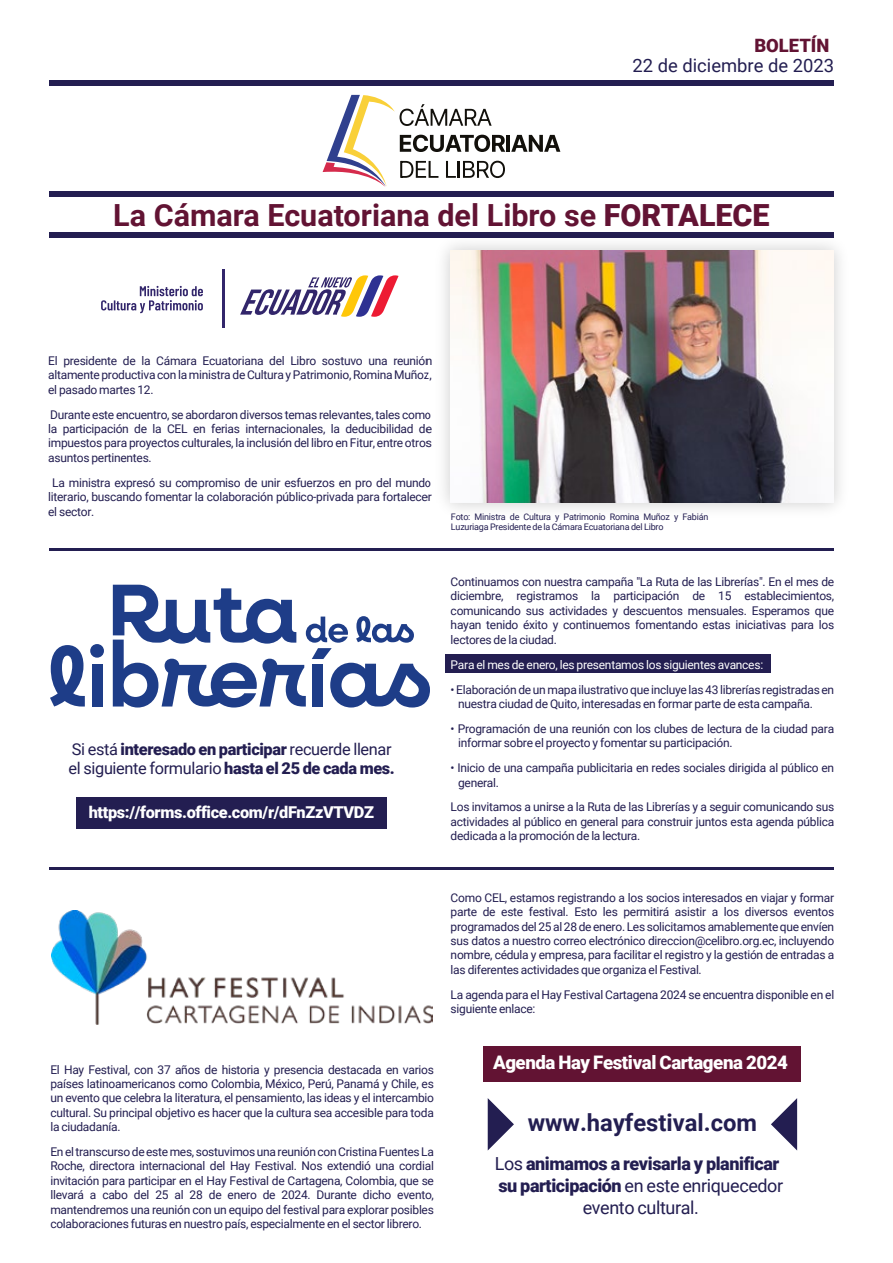
<style>
.page{position:relative;width:893px;height:1263px;background:#fff}
.page>*{position:absolute;margin:0;border:0;box-sizing:border-box;transform-origin:0 0}
.t1{font:700 30.45px "Roboto";color:#621333}
.t2{font:700 23.7px "Roboto";color:#231e51}
.t3{font:900 18.6px "Roboto";letter-spacing:-.02em;color:#fff}
.t4{font:18.45px "Roboto";color:#231e51}
.t5{font:900 18.45px "Roboto";color:#621333}
.t6{font:900 18px/21.6px "Roboto";letter-spacing:-.02em;color:#231e51;text-align:center}
.t7{font:16.35px/19.6px "Roboto";letter-spacing:-.02em;color:#231e51}
.t8{font:900 16.35px "Roboto";letter-spacing:-.02em;color:#fff}
.t9{font:12px/14.4px "Roboto";letter-spacing:-.02em;color:#231e51;text-align:justify}
.t10{font:12px "Roboto";letter-spacing:-.02em;color:#fff}
.t11{font:9px/10.8px "Roboto";letter-spacing:-.02em;color:#231e51}
.s1{font-weight:900}
.s2{font-weight:400}
</style>
<div class="page">
<div style="left:49px;top:80px;width:785px;height:6px;background:#231e51"></div>
<div style="left:49px;top:232px;width:785px;height:6px;background:#231e51"></div>
<hr style="left:49px;top:548px;width:785px;height:3px;background:#231e51">
<hr style="left:49px;top:867px;width:785px;height:3px;background:#231e51">
<div style="left:49px;top:191px;width:785px;height:5px;background:#231e51"></div>
<hr style="left:506px;top:135px;width:4px;height:17px;background:#12100b">
<svg style="left:511px;top:135px;width:49px;height:17px"></svg>
<svg style="left:323px;top:95px;width:182px;height:92px"></svg>
<svg style="left:50px;top:645px;width:35px;height:61px"></svg>
<div style="left:92px;top:664px;width:11px;height:42px;background:#1e3d88"></div>
<div style="left:90px;top:644px;width:14px;height:14px;background:#1e3d88;border-radius:50%"></div>
<svg style="left:113px;top:585px;width:317px;height:122px"></svg>
<img style="left:444px;top:244px;width:396px;height:265px">
<img style="left:451px;top:250px;width:383px;height:252px">
<hr style="left:222px;top:269px;width:2px;height:59px;background:#32266b">
<svg style="left:240px;top:275px;width:159px;height:42px"></svg>
<svg style="left:101px;top:286px;width:102px;height:27px"></svg>
<div style="left:445px;top:655px;width:326px;height:18px;background:#231e51"></div>
<div style="left:76px;top:797px;width:311px;height:32px;background:#231e51"></div>
<img style="left:51px;top:910px;width:382px;height:114px">
<div style="left:483px;top:1046px;width:318px;height:35px;background:#621333"></div>
<svg style="left:771px;top:1098px;width:26px;height:52px"></svg>
<svg style="left:488px;top:1098px;width:26px;height:52px"></svg>
<h3 class="t5" style="left:754px;top:33px;width:76px">BOLETÍN</h3>
<h3 class="t4" style="left:633px;top:52px;width:203px">22 de diciembre de 2023</h3>
<h1 class="t1" style="left:113px;top:194px;width:658px">La Cámara Ecuatoriana del Libro se <span class="s1">FORTALECE</span></h1>
<p class="t9" style="left:48px;top:353px;width:385px">El presidente de la Cámara Ecuatoriana del Libro sostuvo una reunión altamente productiva con la ministra de Cultura y Patrimonio, Romina Muñoz, el pasado martes 12.</p>
<p class="t9" style="left:48px;top:407px;width:385px">Durante este encuentro, se abordaron diversos temas relevantes, tales como la participación de la CEL en ferias internacionales, la deducibilidad de impuestos para proyectos culturales, la inclusión del libro en Fitur, entre otros asuntos pertinentes.</p>
<p class="t9" style="left:48px;top:475px;width:385px;text-indent:4px">La ministra expresó su compromiso de unir esfuerzos en pro del mundo literario, buscando fomentar la colaboración público-privada para fortalecer el sector.</p>
<h3 class="t7" style="left:69px;top:738px;width:328px">Si está <span class="s1">interesado en participar</span> recuerde llenar el siguiente formulario <span class="s1">hasta el 25 de cada mes.</span></h3>
<h3 class="t8" style="left:89px;top:801px;width:287px">https://forms.office.com/r/dFnZzVTVDZ</h3>
<p class="t11" style="left:451px;top:511px;width:259px">Foto: Ministra de Cultura y Patrimonio Romina Muñoz y Fabián<br>Luzuriaga Presidente de la Cámara Ecuatoriana del Libro</p>
<p class="t9" style="left:451px;top:574px;width:385px">Continuamos con nuestra campaña "La Ruta de las Librerías". En el mes de diciembre, registramos la participación de 15 establecimientos, comunicando sus actividades y descuentos mensuales. Esperamos que hayan tenido éxito y continuemos fomentando estas iniciativas para los lectores de la ciudad.</p>
<p class="t10" style="left:451px;top:656px;width:314px">Para el mes de enero, les presentamos los siguientes avances:</p>
<p class="t9" style="left:458px;top:682px;width:378px;text-indent:-8px">• Elaboración de un mapa ilustrativo que incluye las 43 librerías registradas en nuestra ciudad de Quito, interesadas en formar parte de esta campaña.</p>
<p class="t9" style="left:458px;top:721px;width:378px;text-indent:-8px">• Programación de una reunión con los clubes de lectura de la ciudad para informar sobre el proyecto y fomentar su participación.</p>
<p class="t9" style="left:458px;top:760px;width:378px;text-indent:-8px">• Inicio de una campaña publicitaria en redes sociales dirigida al público en general.</p>
<p class="t9" style="left:451px;top:799px;width:385px">Los invitamos a unirse a la Ruta de las Librerías y a seguir comunicando sus actividades al público en general para construir juntos esta agenda pública dedicada a la promoción de la lectura.</p>
<p class="t9" style="left:50px;top:1062px;width:385px">El Hay Festival, con 37 años de historia y presencia destacada en varios países latinoamericanos como Colombia, México, Perú, Panamá y Chile, es un evento que celebra la literatura, el pensamiento, las ideas y el intercambio cultural. Su principal objetivo es hacer que la cultura sea accesible para toda la ciudadanía.</p>
<p class="t9" style="left:50px;top:1144px;width:385px">En el transcurso de este mes, sostuvimos una reunión con Cristina Fuentes La Roche, directora internacional del Hay Festival. Nos extendió una cordial invitación para participar en el Hay Festival de Cartagena, Colombia, que se llevará a cabo del 25 al 28 de enero de 2024. Durante dicho evento, mantendremos una reunión con un equipo del festival para explorar posibles colaboraciones futuras en nuestro país, especialmente en el sector librero.</p>
<p class="t9" style="left:451px;top:890px;width:385px">Como CEL, estamos registrando a los socios interesados en viajar y formar parte de este festival. Esto les permitirá asistir a los diversos eventos programados del 25 al 28 de enero. Les solicitamos amablemente que envíen sus datos a nuestro correo electrónico direccion@celibro.org.ec, incluyendo nombre, cédula y empresa, para facilitar el registro y la gestión de entradas a las diferentes actividades que organiza el Festival.</p>
<p class="t9" style="left:451px;top:987px;width:385px">La agenda para el Hay Festival Cartagena 2024 se encuentra disponible en el siguiente enlace:</p>
<h3 class="t3" style="left:493px;top:1049px;width:296px">Agenda Hay Festival Cartagena 2024</h3>
<h2 class="t2" style="left:528px;top:1106px;width:231px">www.hayfestival.com</h2>
<h3 class="t6" style="left:495px;top:1152px;width:290px"><span class="s2">Los</span> animamos a revisarla y planificar su participación <span class="s2">en este enriquecedor evento cultural.</span></h3>
</div>
